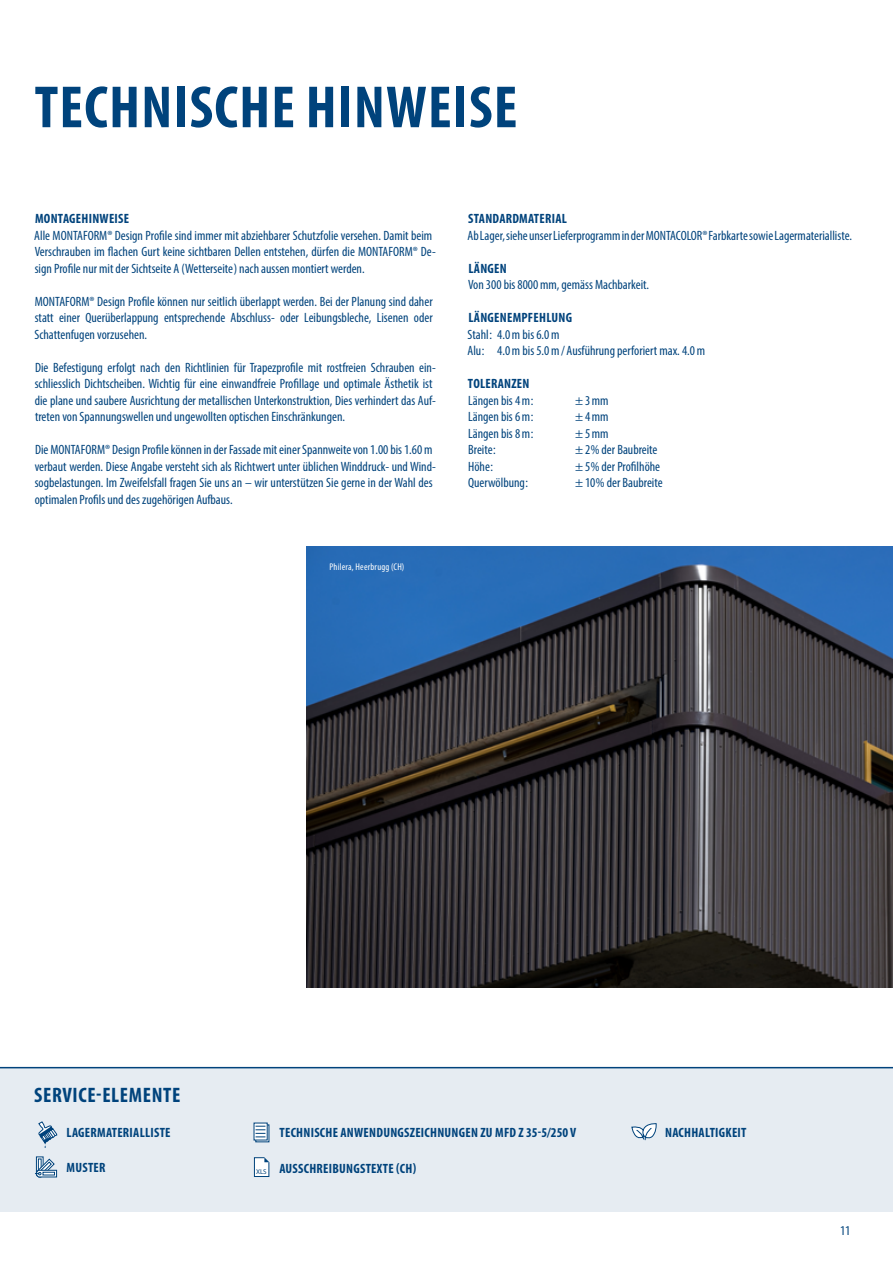
<style>
.page{position:relative;width:893px;height:1263px;background:#fff}
.page>*{position:absolute;margin:0;border:0;box-sizing:border-box;transform-origin:0 0}
.D_Titel{font:700 condensed 60px "Myriad Pro";letter-spacing:.02em;color:#00437c}
.F_Untertitel{font:700 condensed 21px "Myriad Pro";letter-spacing:.03em;color:#00437c}
.D_Lauftext{font:condensed 13.5px/16.5px "Myriad Pro";color:#00437c}
.D_Serviceelemente{font:700 condensed 13.5px "Myriad Pro";letter-spacing:.02em;color:#00437c}
.D_Lauftext_Titel{font:700 condensed 13.5px "Myriad Pro";letter-spacing:.02em;color:#00437c}
.Bild-Legende_6_5{font:condensed 9.75px "Myriad Pro";letter-spacing:.025em;color:#fff}
.t1{font:7.05px "Myriad Pro";color:#00437c}
</style>
<div class="page">
<img style="left:307px;top:546px;width:586px;height:441px">
<div style="left:0;top:1068px;width:893px;height:144px;background:#e6ecf2"></div>
<svg style="left:35px;top:1156px;width:22px;height:22px"></svg>
<svg style="left:38px;top:1122px;width:19px;height:26px"></svg>
<svg style="left:254px;top:1157px;width:16px;height:20px"></svg>
<svg style="left:631px;top:1123px;width:26px;height:18px"></svg>
<svg style="left:255px;top:1124px;width:14px;height:18px"></svg>
<svg style="left:254px;top:1123px;width:14px;height:17px"></svg>
<svg style="left:256px;top:1126px;width:9px;height:11px"></svg>
<hr style="left:0;top:1067px;width:893px;height:1px;background:#00437c">
<p class="D_Titel" style="left:35px;top:70px;width:484px">TECHNISCHE HINWEISE</p>
<p class="D_Lauftext_Titel" style="left:35px;top:210px;width:96px">MONTAGEHINWEISE</p>
<p class="D_Lauftext" style="left:34px;top:227px;width:403px">Alle MONTAFORM® Design Profile sind immer mit abziehbarer Schutzfolie versehen. Damit beim<br>Verschrauben im flachen Gurt keine sichtbaren Dellen entstehen, dürfen die MONTAFORM® De&shy;sign Profile nur mit der Sichtseite A (Wetterseite) nach aussen montiert werden.</p>
<p class="D_Lauftext" style="left:34px;top:293px;width:400px;text-align:justify">MONTAFORM® Design Profile können nur seitlich überlappt werden. Bei der Planung sind daher statt einer Querüberlappung entsprechende Abschluss- oder Leibungsbleche, Lisenen oder Schattenfugen vorzusehen.</p>
<p class="D_Lauftext" style="left:35px;top:359px;width:403px">Die Befestigung erfolgt nach den Richtlinien für Trapezprofile mit rostfreien Schrauben ein&shy;schliesslich Dichtscheiben. Wichtig für eine einwandfreie Profillage und optimale Ästhetik ist die plane und saubere Ausrichtung der metallischen Unterkonstruktion, Dies verhindert das Auf&shy;treten von Spannungswellen und ungewollten optischen Einschränkungen.</p>
<p class="D_Lauftext" style="left:35px;top:441px;width:403px">Die MONTAFORM® Design Profile können in der Fassade mit einer Spannweite von 1.00 bis 1.60m verbaut werden. Diese Angabe versteht sich als Richtwert unter üblichen Winddruck- und Wind&shy;sogbelastungen. Im Zweifelsfall fragen Sie uns an – wir unterstützen Sie gerne in der Wahl des optimalen Profils und des zugehörigen Aufbaus.</p>
<p class="Bild-Legende_6_5" style="left:330px;top:560px;width:76px">Philera, Heerbrugg (CH)</p>
<p class="D_Lauftext_Titel" style="left:468px;top:210px;width:100px">STANDARDMATERIAL</p>
<p class="D_Lauftext" style="left:467px;top:227px;width:386px">Ab Lager, siehe unser Lieferprogramm in der MONTACOLOR® Farbkarte sowie Lagermaterialliste.</p>
<p class="D_Lauftext_Titel" style="left:468px;top:260px;width:40px">LÄNGEN</p>
<p class="D_Lauftext" style="left:468px;top:276px;width:183px">Von 300 bis 8000mm, gemäss Machbarkeit.</p>
<p class="D_Lauftext_Titel" style="left:468px;top:309px;width:105px">LÄNGENEMPFEHLUNG</p>
<p class="D_Lauftext" style="left:468px;top:326px;width:93px">Stahl: 4.0m bis 6.0m</p>
<p class="D_Lauftext" style="left:467px;top:342px;width:239px">Alu: 4.0m bis 5.0m/ Ausführung perforiert max. 4.0m</p>
<p class="D_Lauftext_Titel" style="left:468px;top:375px;width:63px">TOLERANZEN</p>
<p class="D_Lauftext" style="left:468px;top:392px;width:67px">Längen bis 4m:</p>
<p class="D_Lauftext" style="left:575px;top:392px;width:35px">±3mm</p>
<p class="D_Lauftext" style="left:468px;top:408px;width:67px">Längen bis 6m:</p>
<p class="D_Lauftext" style="left:575px;top:408px;width:35px">±4mm</p>
<p class="D_Lauftext" style="left:468px;top:425px;width:67px">Längen bis 8m:</p>
<p class="D_Lauftext" style="left:575px;top:425px;width:35px">±5mm</p>
<p class="D_Lauftext" style="left:468px;top:441px;width:29px">Breite:</p>
<p class="D_Lauftext" style="left:575px;top:441px;width:84px">±2% der Baubreite</p>
<p class="D_Lauftext" style="left:468px;top:458px;width:26px">Höhe:</p>
<p class="D_Lauftext" style="left:575px;top:458px;width:86px">±5% der Profilhöhe</p>
<p class="D_Lauftext" style="left:468px;top:474px;width:62px">Querwölbung:</p>
<p class="D_Lauftext" style="left:575px;top:474px;width:89px">±10% der Baubreite</p>
<p class="F_Untertitel" style="left:34px;top:1081px;width:148px">SERVICE-ELEMENTE</p>
<p class="D_Serviceelemente" style="left:67px;top:1124px;width:105px">LAGERMATERIALLISTE</p>
<p class="D_Serviceelemente" style="left:67px;top:1159px;width:40px">MUSTER</p>
<p class="t1" style="left:256px;top:1167px;width:12px">XLS</p>
<p class="D_Serviceelemente" style="left:279px;top:1124px;width:298px">TECHNISCHE ANWENDUNGSZEICHNUNGEN ZU MFD Z 35-5/250 V</p>
<p class="D_Serviceelemente" style="left:279px;top:1160px;width:138px">AUSSCHREIBUNGSTEXTE (CH)</p>
<p class="D_Serviceelemente" style="left:665px;top:1124px;width:83px">NACHHALTIGKEIT</p>
<p class="D_Lauftext" style="left:840px;top:1222px;width:12px">11</p>
</div>
